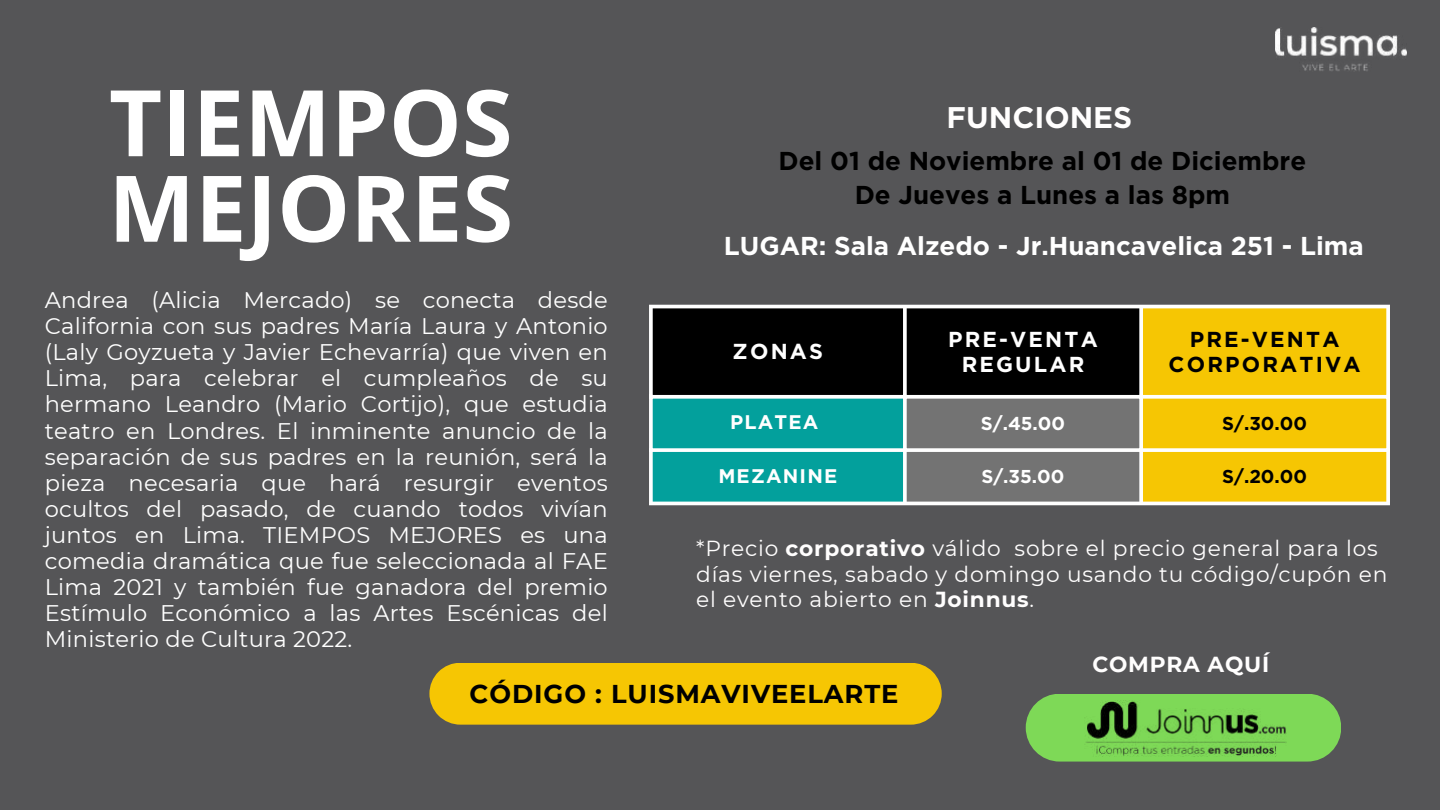
<style>
.page{position:relative;width:1440px;height:810px;background:#555557}
.page>*{position:absolute;margin:0;border:0;box-sizing:border-box;transform-origin:0 0}
.t1{font:700 92px/85.5px "Open Sans";color:#fff}
.t2{font:700 29.8px "Gotham";color:#fffefe}
.t3{font:700 25.8px/34.5px "Gotham";color:#000;text-align:center}
.t4{font:700 25.8px "Gotham";color:#fff}
.t5{font:700 25.7px "Montserrat";letter-spacing:.035em;color:#000}
.t6{font:22.6px/26.1px "Montserrat";letter-spacing:.01em;color:#fff;text-align:justify}
.t7{font:21.7px/25.5px "Montserrat";letter-spacing:.035em;color:#fffefe}
.t8{font:700 21.7px/24.8px "Gotham";letter-spacing:.1em;color:#fff;text-align:center}
.t9{font:700 21.7px/24.8px "Gotham";letter-spacing:.1em;color:#000;text-align:center}
.t10{font:700 21.7px "Montserrat";letter-spacing:.035em;color:#fffefe}
.t11{font:700 19.7px "Gotham";letter-spacing:.06em;color:#fff}
.t12{font:700 18.6px "Gotham";color:#fff}
.t13{font:700 18.6px "Gotham";color:#000}
.s1{font-weight:700}
</style>
<div class="page">
<img style="left:1275px;top:27px;width:131px;height:44px">
<div style="left:1143px;top:308px;width:243px;height:194px;background:#f6c603"></div>
<svg style="left:653px;top:308px;width:486px;height:194px;background:#1f4a49"></svg>
<svg style="left:649px;top:308px;width:4px;height:194px"></svg>
<svg style="left:903px;top:308px;width:4px;height:194px"></svg>
<svg style="left:1139px;top:308px;width:4px;height:194px"></svg>
<svg style="left:1386px;top:308px;width:4px;height:194px"></svg>
<hr style="left:649px;top:305px;width:741px;height:3px;background:#fff">
<svg style="left:649px;top:395px;width:741px;height:4px;background:#f2f6f0"></svg>
<svg style="left:649px;top:448px;width:741px;height:4px;background:#f4f7f1"></svg>
<hr style="left:649px;top:502px;width:741px;height:3px;background:#fff">
<div style="left:429px;top:663px;width:513px;height:62px;background:#f6c603"></div>
<div style="left:1026px;top:694px;width:315px;height:68px;background:#7ed957;border-radius:34px"></div>
<img style="left:1086px;top:700px;width:201px;height:56px">
<h1 class="t1" style="left:108px;top:78px;width:406px">TIEMPOS<br>MEJORES</h1>
<p class="t6" style="left:45px;top:287px;width:565px">Andrea (Alicia Mercado) se conecta desde California con sus padres María Laura y Antonio (Laly Goyzueta y Javier Echevarría) que viven en Lima, para celebrar el cumpleaños de su hermano Leandro (Mario Cortijo), que estudia teatro en Londres. El inminente anuncio de la separación de sus padres en la reunión, será la pieza necesaria que hará resurgir eventos ocultos del pasado, de cuando todos vivían juntos en Lima. TIEMPOS MEJORES es una comedia dramática que fue seleccionada al FAE Lima 2021 y también fue ganadora del premio Estímulo Económico a las Artes Escénicas del Ministerio de Cultura 2022.</p>
<h2 class="t2" style="left:947px;top:100px;width:187px">FUNCIONES</h2>
<p class="t3" style="left:779px;top:143px;width:529px">Del 01 de Noviembre al 01 de Diciembre<br>De Jueves a Lunes a las 8pm</p>
<p class="t4" style="left:724px;top:230px;width:641px">LUGAR: Sala Alzedo - Jr.Huancavelica 251 - Lima</p>
<p class="t8" style="left:733px;top:339px;width:92px">ZONAS</p>
<p class="t8" style="left:948px;top:327px;width:151px">PRE-VENTA<br>REGULAR</p>
<p class="t9" style="left:1169px;top:327px;width:194px">PRE-VENTA<br>CORPORATIVA</p>
<p class="t11" style="left:730px;top:410px;width:90px">PLATEA</p>
<p class="t12" style="left:981px;top:412px;width:86px">S/.45.00</p>
<p class="t13" style="left:1222px;top:412px;width:86px">S/.30.00</p>
<p class="t11" style="left:718px;top:464px;width:121px">MEZANINE</p>
<p class="t12" style="left:982px;top:466px;width:84px">S/.35.00</p>
<p class="t13" style="left:1222px;top:466px;width:86px">S/.20.00</p>
<p class="t7" style="left:696px;top:536px;width:693px">*Precio <span class="s1">corporativo</span> válido sobre el precio general para los días viernes, sabado y domingo usando tu código/cupón en el evento abierto en <span class="s1">Joinnus</span>.</p>
<p class="t10" style="left:1092px;top:651px;width:178px">COMPRA AQUÍ</p>
<p class="t5" style="left:470px;top:679px;width:430px">CÓDIGO : LUISMAVIVEELARTE</p>
</div>
